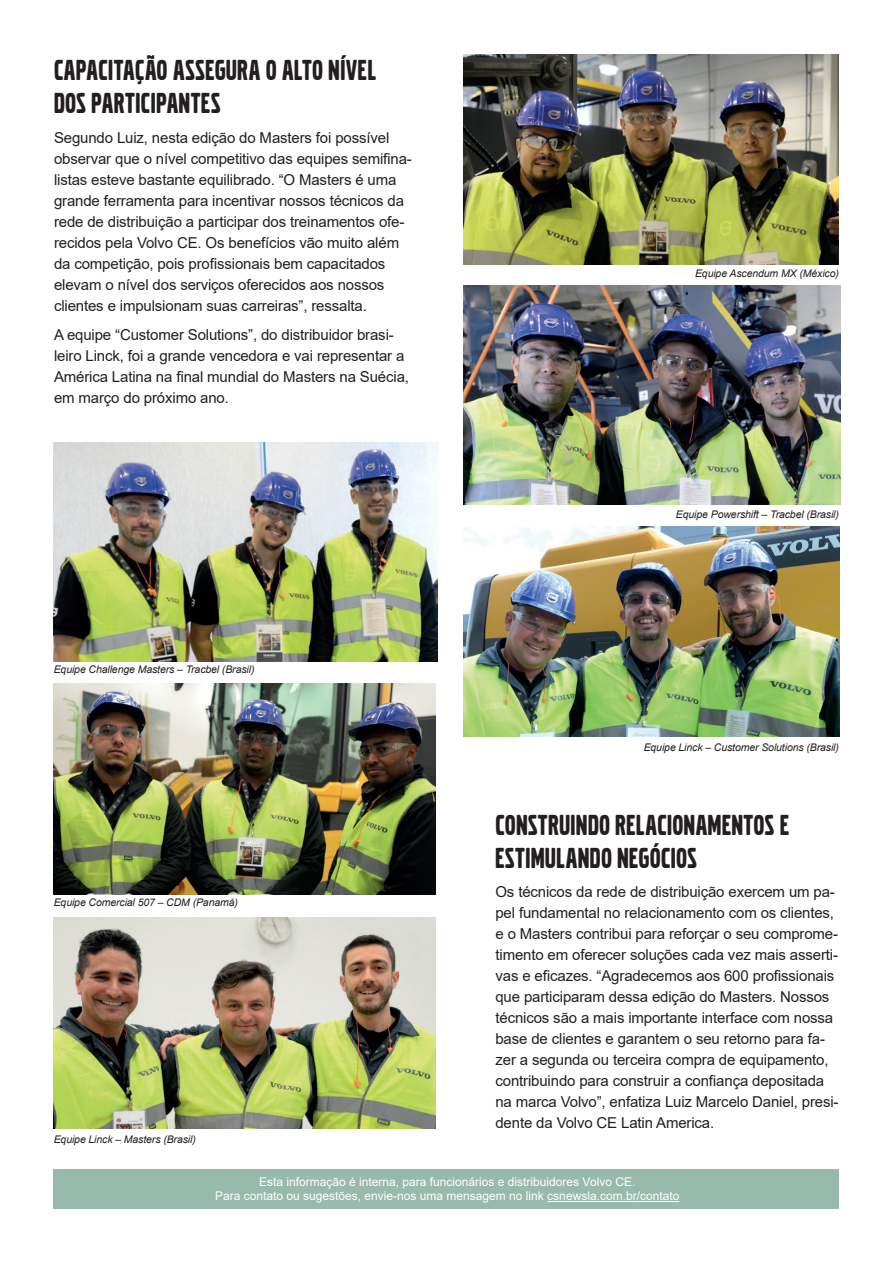
<style>
.page{position:relative;width:893px;height:1263px;background:#fff}
.page>*{position:absolute;margin:0;border:0;box-sizing:border-box;transform-origin:0 0}
.t1{font:30px/33px "Volvo Broad";letter-spacing:.02em;color:#231f20}
.t2{font:15px/21px "Arial";letter-spacing:-.01em;color:#231f20}
.t3{font:12px/14.4px "Arial";color:#fff;text-align:center}
.t4{font:italic 10.5px "Arial";letter-spacing:-.01em;color:#231f20}
</style>
<div class="page">
<div style="left:53px;top:1169px;width:786px;height:40px;background:#97baac"></div>
<hr style="left:547px;top:1201px;width:132px;height:1px;background:#fff">
<img style="left:463px;top:286px;width:377px;height:219px">
<img style="left:54px;top:442px;width:383px;height:219px">
<img style="left:463px;top:526px;width:376px;height:211px">
<img style="left:54px;top:683px;width:382px;height:211px">
<img style="left:54px;top:917px;width:382px;height:211px">
<img style="left:463px;top:54px;width:376px;height:210px">
<h1 class="t1" style="left:54px;top:53px;width:324px">CAPACITAÇÃO ASSEGURA O ALTO NÍVEL<br>DOS PARTICIPANTES</h1>
<p class="t2" style="left:54px;top:127px;width:359px">Segundo Luiz, nesta edição do Masters foi possível observar que o nível competitivo das equipes semifina&shy;listas esteve bastante equilibrado. “O Masters é uma grande ferramenta para incentivar nossos técnicos da rede de distribuição a participar dos treinamentos ofe&shy;recidos pela Volvo CE. Os benefícios vão muito além da competição, pois profissionais bem capacitados elevam o nível dos serviços oferecidos aos nossos clientes e impulsionam suas carreiras”, ressalta.</p>
<p class="t2" style="left:54px;top:324px;width:357px">A equipe “Customer Solutions”, do distribuidor brasi&shy;leiro Linck, foi a grande vencedora e vai representar a América Latina na final mundial do Masters na Suécia, em março do próximo ano.</p>
<p class="t4" style="left:54px;top:663px;width:202px">Equipe Challenge Masters – Tracbel (Brasil)</p>
<p class="t4" style="left:54px;top:896px;width:186px">Equipe Comercial 507 – CDM (Panamá)</p>
<p class="t4" style="left:54px;top:1132px;width:144px">Equipe Linck – Masters (Brasil)</p>
<p class="t4" style="left:695px;top:266px;width:145px">Equipe Ascendum MX (México)</p>
<p class="t4" style="left:676px;top:507px;width:165px">Equipe Powershift – Tracbel (Brasil)</p>
<p class="t4" style="left:644px;top:740px;width:197px">Equipe Linck – Customer Solutions (Brasil)</p>
<h1 class="t1" style="left:495px;top:807px;width:295px">CONSTRUINDO RELACIONAMENTOS E<br>ESTIMULANDO NEGÓCIOS</h1>
<p class="t2" style="left:495px;top:881px;width:345px">Os técnicos da rede de distribuição exercem um pa&shy;pel fundamental no relacionamento com os clientes, e o Masters contribui para reforçar o seu comprome&shy;timento em oferecer soluções cada vez mais asserti&shy;vas e eficazes. “Agradecemos aos 600 profissionais que participaram dessa edição do Masters. Nossos técnicos são a mais importante interface com nossa base de clientes e garantem o seu retorno para fa&shy;zer a segunda ou terceira compra de equipamento, contribuindo para construir a confiança depositada na marca Volvo”, enfatiza Luiz Marcelo Daniel, presi&shy;dente da Volvo CE Latin America.</p>
<p class="t3" style="left:215px;top:1174px;width:466px">Esta informação é interna, para funcionários e distribuidores Volvo CE.<br>Para contato ou sugestões, envie-nos uma mensagem no link csnewsla.com.br/contato</p>
</div>
